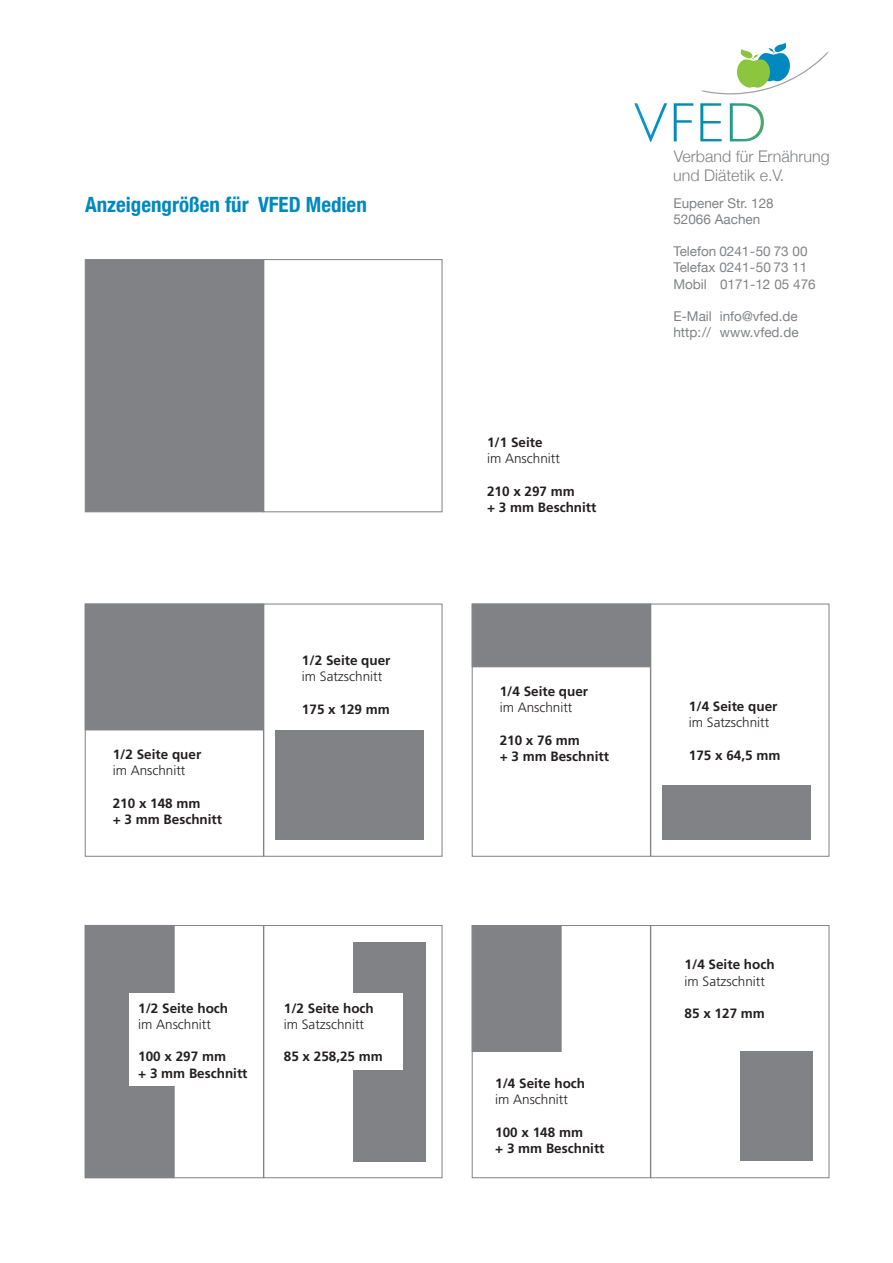
<style>
.page{position:relative;width:893px;height:1263px;background:#fff}
.page>*{position:absolute;margin:0;border:0;box-sizing:border-box;transform-origin:0 0}
.t1{font:700 condensed 21px "Helvetica Neue";color:#0088bf}
.t2{font:300 16.05px/19.2px "Helvetica Neue";color:#808285}
.t3{font:700 13.5px/16.2px "Frutiger";color:#231f20}
.t4{font:13.5px/16.2px "Helvetica Neue";color:#808285}
.t5{font:300 13.5px "Frutiger";color:#231f20}
</style>
<div class="page">
<svg style="left:634px;top:103px;width:33px;height:39px"></svg>
<svg style="left:674px;top:103px;width:19px;height:38px"></svg>
<svg style="left:700px;top:103px;width:22px;height:38px"></svg>
<svg style="left:730px;top:103px;width:34px;height:38px"></svg>
<svg style="left:701px;top:43px;width:128px;height:52px"></svg>
<div style="left:85px;top:259px;width:179px;height:253px;background:#808285"></div>
<div style="left:85px;top:604px;width:179px;height:126px;background:#808285"></div>
<div style="left:472px;top:604px;width:179px;height:63px;background:#808285"></div>
<div style="left:264px;top:259px;width:178px;height:253px;border:1px solid #808285"></div>
<div style="left:85px;top:604px;width:179px;height:252px;border:1px solid #808285"></div>
<div style="left:472px;top:604px;width:179px;height:252px;border:1px solid #808285"></div>
<div style="left:275px;top:730px;width:149px;height:110px;background:#808285"></div>
<div style="left:662px;top:785px;width:149px;height:55px;background:#808285"></div>
<div style="left:85px;top:925px;width:89px;height:253px;background:#808285"></div>
<div style="left:264px;top:925px;width:178px;height:253px;border:1px solid #808285"></div>
<div style="left:85px;top:925px;width:179px;height:253px;border:1px solid #808285"></div>
<div style="left:353px;top:942px;width:72px;height:219px;background:#808285"></div>
<div style="left:130px;top:994px;width:127px;height:92px;background:#fff"></div>
<div style="left:275px;top:994px;width:128px;height:76px;background:#fff"></div>
<div style="left:472px;top:925px;width:89px;height:127px;background:#808285"></div>
<div style="left:651px;top:925px;width:178px;height:253px;border:1px solid #808285"></div>
<div style="left:472px;top:925px;width:179px;height:253px;border:1px solid #808285"></div>
<div style="left:740px;top:1051px;width:72px;height:110px;background:#808285"></div>
<h1 class="t1" style="left:85px;top:187px;width:283px">Anzeigengrößen für VFED Medien</h1>
<p class="t3" style="left:487px;top:434px;width:57px">1/1 Seite</p>
<p class="t5" style="left:487px;top:451px;width:74px">im Anschnitt</p>
<p class="t3" style="left:487px;top:483px;width:111px">210 x 297 mm<br>+ 3 mm Beschnitt</p>
<p class="t2" style="left:673px;top:146px;width:158px">Verband für Ernährung und Diätetik e.V.</p>
<p class="t4" style="left:673px;top:195px;width:102px">Eupener Str. 128<br>52066 Aachen</p>
<p class="t4" style="left:673px;top:244px;width:144px">Telefon 0241-50 73 00<br>Telefax 0241-50 73 11<br>Mobil 0171-12 05 476</p>
<p class="t4" style="left:673px;top:309px;width:127px">E-Mail info@vfed.de http:// www.vfed.de</p>
<p class="t3" style="left:302px;top:652px;width:90px">1/2 Seite quer</p>
<p class="t5" style="left:302px;top:669px;width:82px">im Satzschnitt</p>
<p class="t3" style="left:302px;top:701px;width:89px">175 x 129 mm</p>
<p class="t3" style="left:689px;top:698px;width:90px">1/4 Seite quer</p>
<p class="t5" style="left:689px;top:715px;width:82px">im Satzschnitt</p>
<p class="t3" style="left:500px;top:683px;width:90px">1/4 Seite quer</p>
<p class="t5" style="left:500px;top:700px;width:74px">im Anschnitt</p>
<p class="t3" style="left:500px;top:732px;width:111px">210 x 76 mm<br>+ 3 mm Beschnitt</p>
<p class="t3" style="left:113px;top:746px;width:90px">1/2 Seite quer</p>
<p class="t3" style="left:689px;top:747px;width:93px">175 x 64,5 mm</p>
<p class="t5" style="left:113px;top:763px;width:74px">im Anschnitt</p>
<p class="t3" style="left:113px;top:795px;width:111px">210 x 148 mm<br>+ 3 mm Beschnitt</p>
<p class="t3" style="left:138px;top:1000px;width:92px">1/2 Seite hoch</p>
<p class="t5" style="left:138px;top:1017px;width:74px">im Anschnitt</p>
<p class="t3" style="left:138px;top:1048px;width:111px">100 x 297 mm<br>+ 3 mm Beschnitt</p>
<p class="t3" style="left:284px;top:1000px;width:92px">1/2 Seite hoch</p>
<p class="t5" style="left:284px;top:1017px;width:82px">im Satzschnitt</p>
<p class="t3" style="left:284px;top:1048px;width:101px">85 x 258,25 mm</p>
<p class="t3" style="left:495px;top:1075px;width:92px">1/4 Seite hoch</p>
<p class="t5" style="left:495px;top:1092px;width:74px">im Anschnitt</p>
<p class="t3" style="left:495px;top:1124px;width:111px">100 x 148 mm<br>+ 3 mm Beschnitt</p>
<p class="t3" style="left:685px;top:956px;width:92px">1/4 Seite hoch</p>
<p class="t5" style="left:685px;top:973px;width:82px">im Satzschnitt</p>
<p class="t3" style="left:685px;top:1005px;width:82px">85 x 127 mm</p>
</div>
